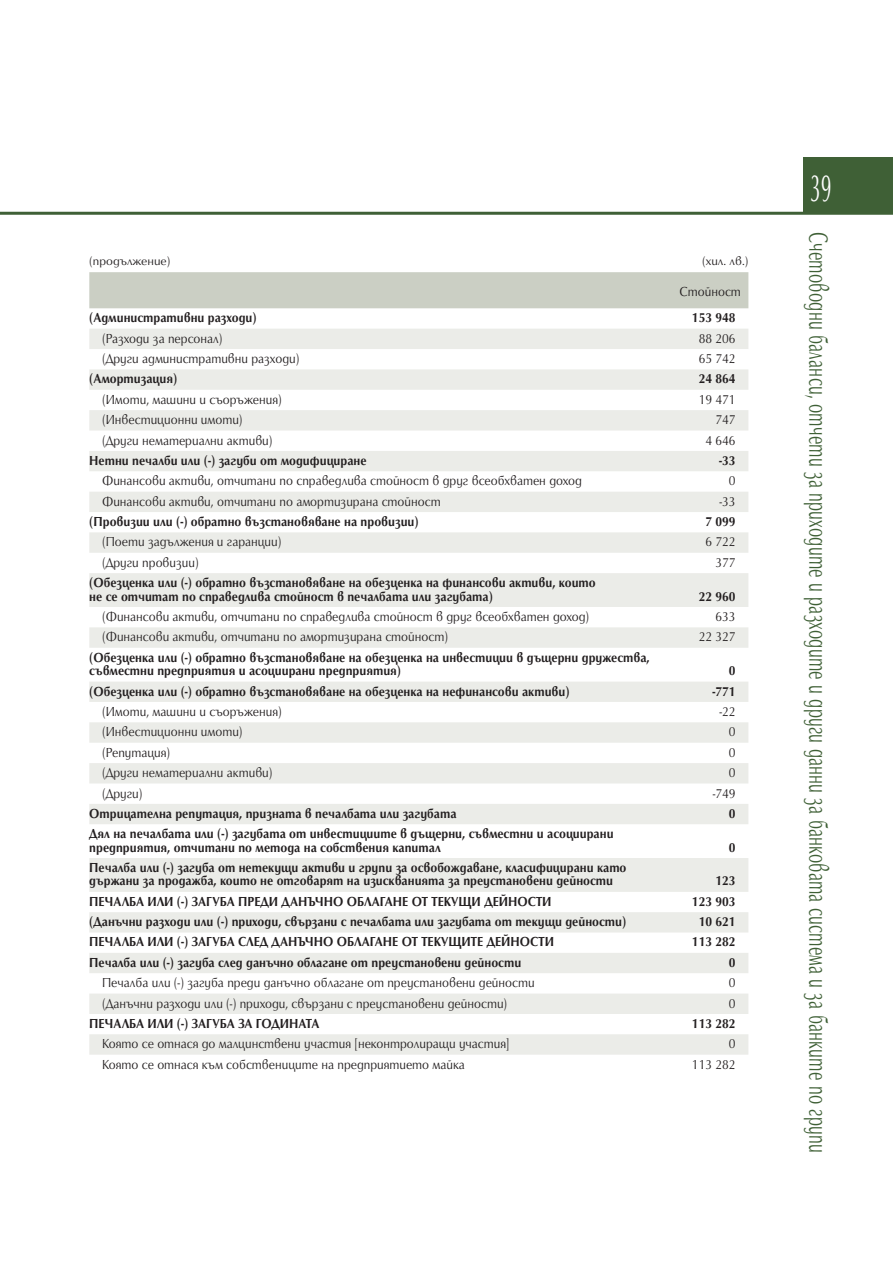
<style>
.page{position:relative;width:893px;height:1263px;background:#fff}
.page>*{position:absolute;margin:0;border:0;box-sizing:border-box;transform-origin:0 0}
.t1{font:39px "SP Optimal";color:#fff;scale:.5 1}
.t2{font:27px "SP Optimum";letter-spacing:.015em;color:#3f6036;scale:.6 1}
.t3{font:700 13.5px/13.5px "SP Optimum";color:#231f20;scale:.9 1}
.t4{font:13.5px "SP Optimum";color:#231f20;scale:.9 1}
.Banks-Table-measure{font:12px "SP Optimum";color:#231f20}
</style>
<div class="page">
<div style="left:804px;top:158px;width:89px;height:55px;background:#3f6036"></div>
<hr style="left:0;top:212px;width:893px;height:3px;background:#3f6036">
<div style="left:89px;top:272px;width:659px;height:36px;background:#cbcfc4"></div>
<svg style="left:89px;top:329px;width:659px;height:726px;fill:#eff0ed"></svg>
<p class="Banks-Table-measure" style="left:89px;top:254px;width:83px">(продължение)</p>
<p class="Banks-Table-measure" style="left:702px;top:254px;width:48px">(хил. лв.)</p>
<p class="t4" style="left:679px;top:284px;width:70px">Стойност</p>
<p class="t3" style="left:89px;top:311px;width:188px">(Административни разходи)</p>
<p class="t3" style="left:692px;top:311px;width:50px">153 948</p>
<p class="t4" style="left:102px;top:331px;width:135px">(Разходи за персонал)</p>
<p class="t4" style="left:699px;top:331px;width:43px">88 206</p>
<p class="t4" style="left:102px;top:351px;width:221px">(Други административни разходи)</p>
<p class="t4" style="left:699px;top:351px;width:43px">65 742</p>
<p class="t3" style="left:89px;top:372px;width:99px">(Амортизация)</p>
<p class="t3" style="left:699px;top:372px;width:43px">24 864</p>
<p class="t4" style="left:102px;top:392px;width:201px">(Имоти, машини и съоръжения)</p>
<p class="t4" style="left:699px;top:392px;width:43px">19 471</p>
<p class="t4" style="left:102px;top:412px;width:158px">(Инвестиционни имоти)</p>
<p class="t4" style="left:715px;top:412px;width:24px">747</p>
<p class="t4" style="left:102px;top:432px;width:191px">(Други нематериални активи)</p>
<p class="t4" style="left:705px;top:432px;width:35px">4 646</p>
<p class="t3" style="left:89px;top:453px;width:310px">Нетни печалби или (-) загуби от модифициране</p>
<p class="t3" style="left:719px;top:453px;width:20px">-33</p>
<p class="t4" style="left:102px;top:473px;width:535px">Финансови активи, отчитани по справедлива стойност в друг всеобхватен доход</p>
<p class="t4" style="left:729px;top:473px;width:9px">0</p>
<p class="t4" style="left:102px;top:494px;width:378px">Финансови активи, отчитани по амортизирана стойност</p>
<p class="t4" style="left:719px;top:494px;width:19px">-33</p>
<p class="t3" style="left:89px;top:515px;width:368px">(Провизии или (-) обратно възстановяване на провизии)</p>
<p class="t3" style="left:705px;top:515px;width:35px">7 099</p>
<p class="t4" style="left:102px;top:534px;width:201px">(Поети задължения и гаранции)</p>
<p class="t4" style="left:705px;top:534px;width:35px">6 722</p>
<p class="t4" style="left:102px;top:555px;width:109px">(Други провизии)</p>
<p class="t4" style="left:715px;top:555px;width:24px">377</p>
<p class="t3" style="left:89px;top:576px;width:564px">(Обезценка или (-) обратно възстановяване на обезценка на финансови активи, които не се отчитат по справедлива стойност в печалбата или загубата)</p>
<p class="t3" style="left:699px;top:589px;width:43px">22 960</p>
<p class="t4" style="left:102px;top:609px;width:543px">(Финансови активи, отчитани по справедлива стойност в друг всеобхватен доход)</p>
<p class="t4" style="left:715px;top:609px;width:24px">633</p>
<p class="t4" style="left:102px;top:629px;width:386px">(Финансови активи, отчитани по амортизирана стойност)</p>
<p class="t4" style="left:699px;top:629px;width:43px">22 327</p>
<p class="t3" style="left:89px;top:650px;width:624px">(Обезценка или (-) обратно възстановяване на обезценка на инвестиции в дъщерни дружества, съвместни предприятия и асоциирани предприятия)</p>
<p class="t3" style="left:729px;top:664px;width:9px">0</p>
<p class="t3" style="left:89px;top:684px;width:535px">(Обезценка или (-) обратно възстановяване на обезценка на нефинансови активи)</p>
<p class="t3" style="left:712px;top:684px;width:27px">-771</p>
<p class="t4" style="left:102px;top:704px;width:201px">(Имоти, машини и съоръжения)</p>
<p class="t4" style="left:719px;top:704px;width:19px">-22</p>
<p class="t4" style="left:102px;top:724px;width:158px">(Инвестиционни имоти)</p>
<p class="t4" style="left:729px;top:724px;width:9px">0</p>
<p class="t4" style="left:102px;top:745px;width:77px">(Репутация)</p>
<p class="t4" style="left:729px;top:745px;width:9px">0</p>
<p class="t4" style="left:102px;top:765px;width:191px">(Други нематериални активи)</p>
<p class="t4" style="left:729px;top:765px;width:9px">0</p>
<p class="t4" style="left:102px;top:785px;width:47px">(Други)</p>
<p class="t4" style="left:713px;top:785px;width:27px">-749</p>
<p class="t3" style="left:89px;top:806px;width:410px">Отрицателна репутация, призната в печалбата или загубата</p>
<p class="t3" style="left:729px;top:806px;width:9px">0</p>
<p class="t3" style="left:89px;top:827px;width:584px">Дял на печалбата или (-) загубата от инвестициите в дъщерни, съвместни и асоциирани предприятия, отчитани по метода на собствения капитал</p>
<p class="t3" style="left:729px;top:840px;width:9px">0</p>
<p class="t3" style="left:89px;top:861px;width:598px">Печалба или (-) загуба от нетекущи активи и групи за освобождаване, класифицирани като държани за продажба, които не отговарят на изискванията за преустановени дейности</p>
<p class="t3" style="left:715px;top:874px;width:24px">123</p>
<p class="t3" style="left:89px;top:894px;width:515px">ПЕЧАЛБА ИЛИ (-) ЗАГУБА ПРЕДИ ДАНЪЧНО ОБЛАГАНЕ ОТ ТЕКУЩИ ДЕЙНОСТИ</p>
<p class="t3" style="left:692px;top:894px;width:50px">123 903</p>
<p class="t3" style="left:89px;top:915px;width:598px">(Данъчни разходи или (-) приходи, свързани с печалбата или загубата от текущи дейности)</p>
<p class="t3" style="left:699px;top:915px;width:43px">10 621</p>
<p class="t3" style="left:89px;top:935px;width:518px">ПЕЧАЛБА ИЛИ (-) ЗАГУБА СЛЕД ДАНЪЧНО ОБЛАГАНЕ ОТ ТЕКУЩИТЕ ДЕЙНОСТИ</p>
<p class="t3" style="left:692px;top:935px;width:50px">113 282</p>
<p class="t3" style="left:89px;top:955px;width:481px">Печалба или (-) загуба след данъчно облагане от преустановени дейности</p>
<p class="t3" style="left:729px;top:955px;width:9px">0</p>
<p class="t4" style="left:102px;top:975px;width:482px">Печалба или (-) загуба преди данъчно облагане от преустановени дейности</p>
<p class="t4" style="left:729px;top:975px;width:9px">0</p>
<p class="t4" style="left:102px;top:995px;width:452px">(Данъчни разходи или (-) приходи, свързани с преустановени дейности)</p>
<p class="t4" style="left:729px;top:995px;width:9px">0</p>
<p class="t3" style="left:89px;top:1016px;width:257px">ПЕЧАЛБА ИЛИ (-) ЗАГУБА ЗА ГОДИНАТА</p>
<p class="t3" style="left:692px;top:1016px;width:50px">113 282</p>
<p class="t4" style="left:102px;top:1036px;width:454px">Която се отнася до малцинствени участия [неконтролиращи участия]</p>
<p class="t4" style="left:729px;top:1036px;width:9px">0</p>
<p class="t4" style="left:102px;top:1057px;width:405px">Която се отнася към собствениците на предприятието майка</p>
<p class="t4" style="left:692px;top:1057px;width:50px">113 282</p>
<h1 class="t1" style="left:810px;top:166px;width:45px">39</h1>
<h2 class="t2" style="left:833px;top:232px;width:1537px;rotate:90deg">Счетоводни баланси, отчети за приходите и разходите и други данни за банковата система и за банките по групи</h2>
</div>
